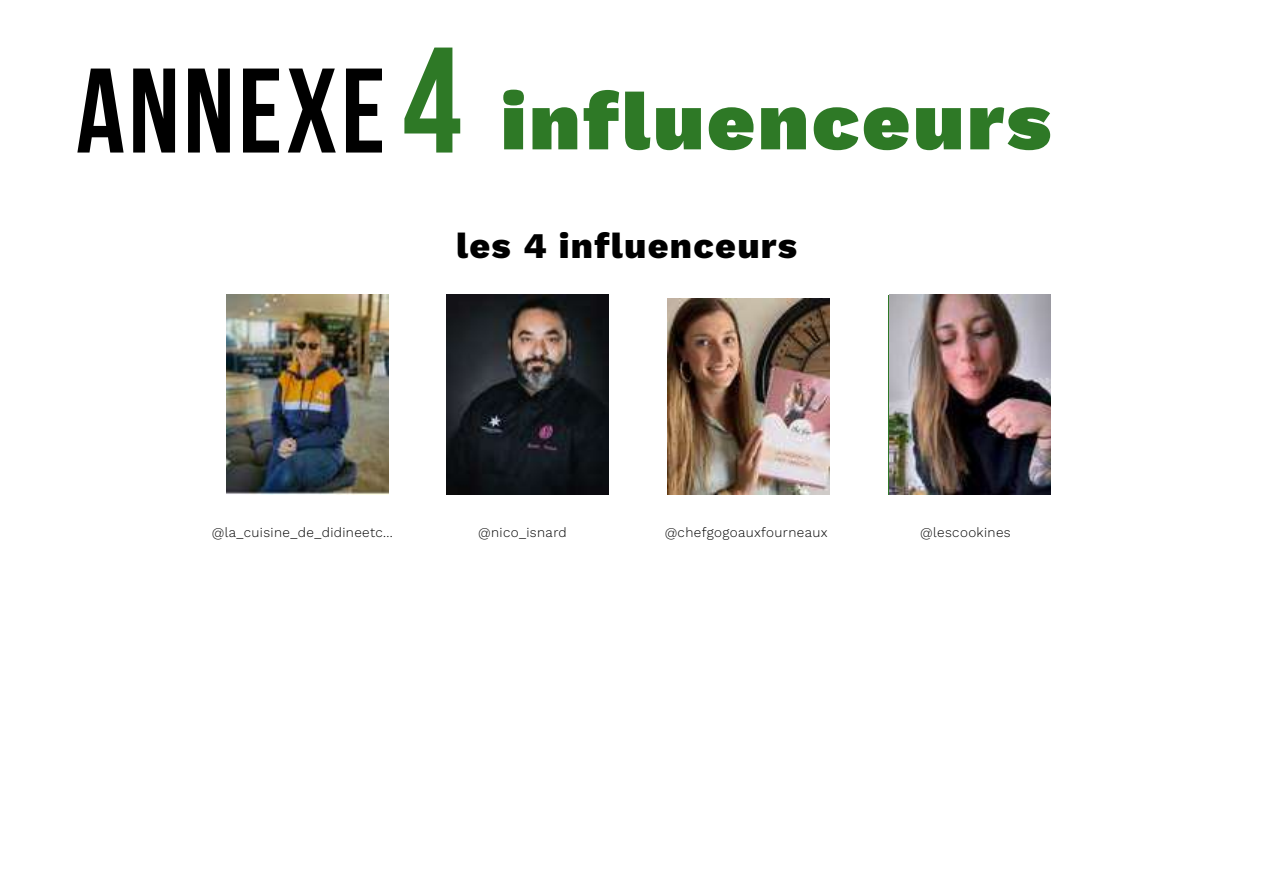
<style>
.page{position:relative;width:1263px;height:893px;background:#fff}
.page>*{position:absolute;margin:0;border:0;box-sizing:border-box;transform-origin:0 0}
.t1{font:82.5px "Work Sans";letter-spacing:.035em;color:#2e7926}
.t2{font:36px "Work Sans";letter-spacing:.035em;color:#000}
.t3{font:13.5px "Work Sans";letter-spacing:.03em;color:#000}
.s1{font-family:"Bebas Neue";font-weight:700;font-size:120px;color:#000}
.s2{font-family:"Bebas Neue";font-weight:700;font-size:150px}
</style>
<div class="page">
<img style="left:668px;top:299px;width:162px;height:196px">
<img style="left:226px;top:295px;width:162px;height:200px">
<img style="left:890px;top:295px;width:160px;height:200px">
<img style="left:447px;top:295px;width:162px;height:200px">
<h1 class="t1" style="left:76px;top:59px;width:976px"><span class="s1">ANNEXE</span><span class="s2">4</span> influenceurs</h1>
<h2 class="t2" style="left:456px;top:219px;width:342px">les 4 influenceurs</h2>
<p class="t3" style="left:212px;top:522px;width:182px">@la_cuisine_de_didineetc...</p>
<p class="t3" style="left:478px;top:522px;width:90px">@nico_isnard</p>
<p class="t3" style="left:665px;top:522px;width:165px">@chefgogoauxfourneaux</p>
<p class="t3" style="left:920px;top:522px;width:92px">@lescookines</p>
</div>
